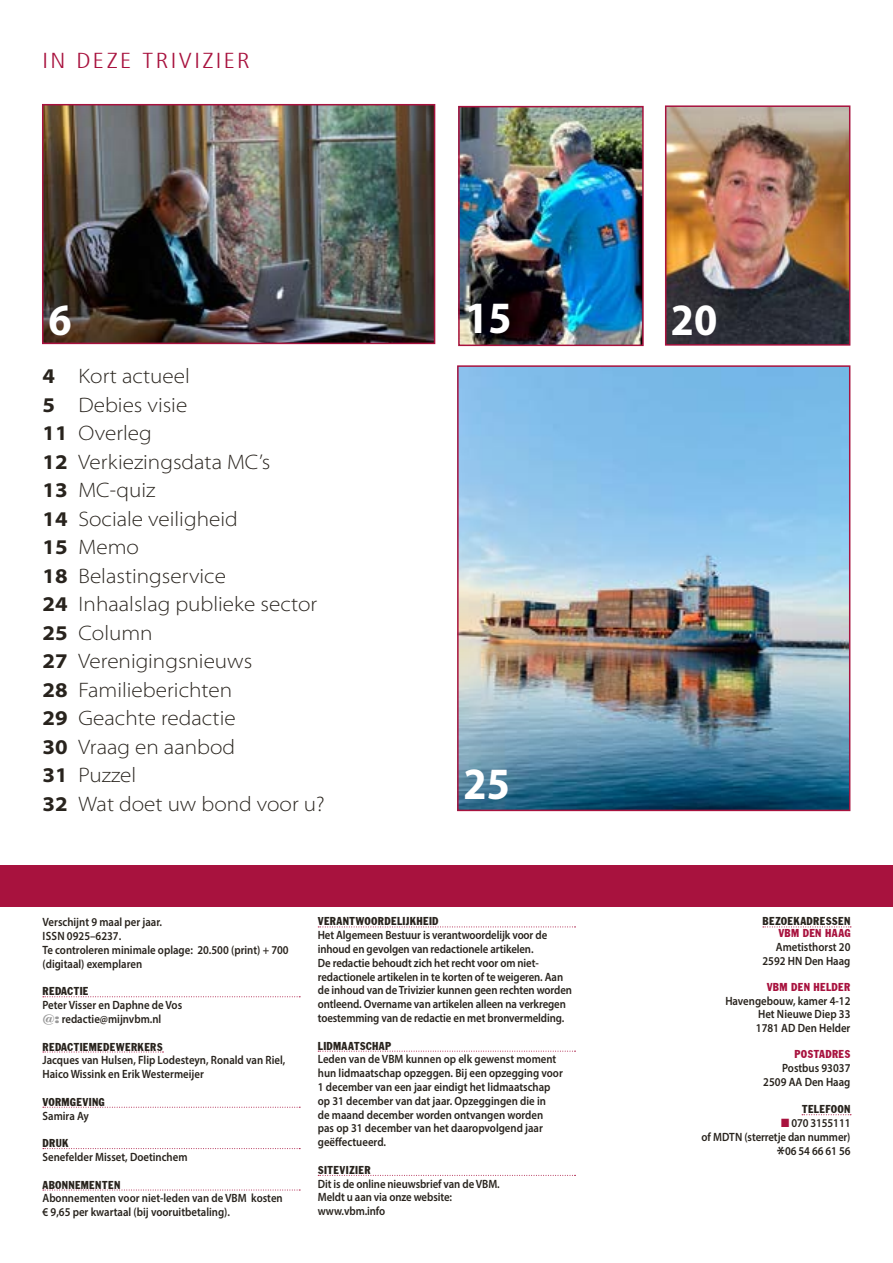
<style>
.page{position:relative;width:893px;height:1263px;background:#fff}
.page>*{position:absolute;margin:0;border:0;box-sizing:border-box;transform-origin:0 0}
.t1{font:700 semi-condensed 45px "Myriad Pro";color:#fff}
.t2{font:300 condensed 21.6px "Frutiger 47";letter-spacing:.095em;color:#a8123e;scale:1.17 1}
.t3{font:300 semi-expanded 21px/28.5px "Myriad Pro";color:#28231d}
.t4{font:600 12px/13.8px "Myriad Pro";color:#28231d;scale:.9 1}
.t5{font:condensed 12px "Franklin Gothic";letter-spacing:.02em;color:#28231d}
.t6{font:12px "Franklin Cond Gothic";letter-spacing:.02em;color:#a8123e}
.s1{font-weight:700}
.s2{font-family:"New York Deco Extended Regular SWFTE";font-weight:400;color:#989898}
.s3{color:#a8123e}
.s4{font-size:21px}
</style>
<div class="page">
<svg style="left:43px;top:996px;width:257px;height:1px"></svg>
<svg style="left:43px;top:1051px;width:120px;height:1px"></svg>
<svg style="left:43px;top:1107px;width:257px;height:1px"></svg>
<svg style="left:43px;top:1148px;width:257px;height:1px"></svg>
<svg style="left:43px;top:1189px;width:257px;height:1px"></svg>
<svg style="left:318px;top:926px;width:257px;height:1px"></svg>
<svg style="left:318px;top:1051px;width:257px;height:1px"></svg>
<svg style="left:318px;top:1175px;width:257px;height:1px"></svg>
<svg style="left:763px;top:926px;width:88px;height:1px"></svg>
<svg style="left:802px;top:1114px;width:49px;height:1px"></svg>
<div style="left:0;top:865px;width:893px;height:42px;background:#a8123e"></div>
<img style="left:461px;top:109px;width:180px;height:234px">
<div style="left:458px;top:106px;width:186px;height:240px;border:2px solid #a8123e"></div>
<img style="left:668px;top:108px;width:179px;height:235px">
<div style="left:665px;top:105px;width:185px;height:241px;border:2px solid #a8123e"></div>
<img style="left:460px;top:368px;width:387px;height:440px">
<div style="left:457px;top:365px;width:393px;height:446px;border:2px solid #a8123e"></div>
<img style="left:45px;top:107px;width:387px;height:234px">
<div style="left:42px;top:104px;width:393px;height:240px;border:2px solid #a8123e"></div>
<h2 class="t2" style="left:43px;top:48px;width:179px">IN DEZE TRIVIZIER</h2>
<h1 class="t1" style="left:48px;top:295px;width:25px">6</h1>
<h1 class="t1" style="left:465px;top:293px;width:48px">15</h1>
<h1 class="t1" style="left:671px;top:295px;width:48px">20</h1>
<p class="t3" style="left:43px;top:362px;width:284px"><span class="s1">4</span> Kort actueel<br><span class="s1">5</span> Debies visie<br><span class="s1">11</span> Overleg<br><span class="s1">12</span> Verkiezingsdata MC’s<br><span class="s1">13</span> MC-quiz<br><span class="s1">14</span> Sociale veiligheid<br><span class="s1">15</span> Memo<br><span class="s1">18</span> Belastingservice<br><span class="s1">24</span> Inhaalslag publieke sector<br><span class="s1">25</span> Column<br><span class="s1">27</span> Verenigingsnieuws<br><span class="s1">28</span> Familieberichten<br><span class="s1">29</span> Geachte redactie<br><span class="s1">30</span> Vraag en aanbod<br><span class="s1">31</span> Puzzel<br><span class="s1">32</span> Wat doet uw bond voor u?</p>
<h1 class="t1" style="left:463px;top:759px;width:48px">25</h1>
<p class="t4" style="left:43px;top:915px;width:275px">Verschijnt 9 maal per jaar.<br>ISSN 0925–6237.<br>Te controleren minimale oplage: 20.500 (print) + 700 (digitaal) exemplaren</p>
<p class="t5" style="left:43px;top:984px;width:48px">REDACTIE</p>
<p class="t4" style="left:43px;top:998px;width:157px">Peter Visser en Daphne de Vos <span class="s2">@:</span> redactie@mijnvbm.nl</p>
<p class="t5" style="left:43px;top:1040px;width:122px">REDACTIEMEDEWERKERS</p>
<p class="t4" style="left:43px;top:1053px;width:271px">Jacques van Hulsen, Flip Lodesteyn, Ronald van Riel,<br>Haico Wissink en Erik Westermeijer</p>
<p class="t5" style="left:43px;top:1095px;width:64px">VORMGEVING</p>
<p class="t4" style="left:43px;top:1108px;width:53px">Samira Ay</p>
<p class="t5" style="left:43px;top:1136px;width:28px">DRUK</p>
<p class="t4" style="left:43px;top:1150px;width:163px">Senefelder Misset, Doetinchem</p>
<p class="t5" style="left:43px;top:1178px;width:79px">ABONNEMENTEN</p>
<p class="t4" style="left:43px;top:1191px;width:268px">Abonnementen voor niet-leden van de VBM kosten € 9,65 per kwartaal (bij vooruitbetaling).</p>
<p class="t5" style="left:318px;top:915px;width:122px">VERANTWOORDELIJKHEID</p>
<p class="t4" style="left:318px;top:928px;width:284px">Het Algemeen Bestuur is verantwoordelijk voor de inhoud en gevolgen van redactionele artikelen.<br>De redactie behoudt zich het recht voor om niet&shy;redactionele artikelen in te korten of te weigeren. Aan de inhoud van de Trivizier kunnen geen rechten worden ontleend. Overname van artikelen alleen na verkregen toestemming van de redactie en met bronvermelding.</p>
<p class="t5" style="left:318px;top:1039px;width:75px">LIDMAATSCHAP</p>
<p class="t4" style="left:318px;top:1052px;width:274px">Leden van de VBM kunnen op elk gewenst moment hun lidmaatschap opzeggen. Bij een opzegging voor 1 december van een jaar eindigt het lidmaatschap op 31 december van dat jaar. Opzeggingen die in<br>de maand december worden ontvangen worden<br>pas op 31 december van het daaropvolgend jaar geëffectueerd.</p>
<p class="t5" style="left:318px;top:1163px;width:54px">SITEVIZIER</p>
<p class="t4" style="left:318px;top:1176px;width:204px">Dit is de online nieuwsbrief van de VBM.<br>Meldt u aan via onze website: www.vbm.info</p>
<p class="t5" style="left:762px;top:915px;width:89px">BEZOEKADRESSEN</p>
<p class="t6" style="left:778px;top:927px;width:74px">VBM DEN HAAG</p>
<p class="t4" style="left:762px;top:940px;width:99px;text-align:right">Ametisthorst 20<br>2592 HN Den Haag</p>
<p class="t6" style="left:767px;top:980px;width:85px">VBM DEN HELDER</p>
<p class="t4" style="left:756px;top:993px;width:107px;text-align:justify;text-indent:-31px">Havengebouw, kamer 4-12<br>Het Nieuwe Diep 33<br>1781 AD Den Helder</p>
<p class="t6" style="left:794px;top:1047px;width:57px">POSTADRES</p>
<p class="t4" style="left:763px;top:1060px;width:98px;text-align:right">Postbus 93037<br>2509 AA Den Haag</p>
<p class="t5" style="left:802px;top:1102px;width:50px">TELEFOON</p>
<p class="t4" style="left:701px;top:1116px;width:167px;text-align:right"><span class="s3">■</span> 070 3155111<br>of MDTN (sterretje dan nummer) <span class="s4">*</span>06 54 66 61 56</p>
</div>
